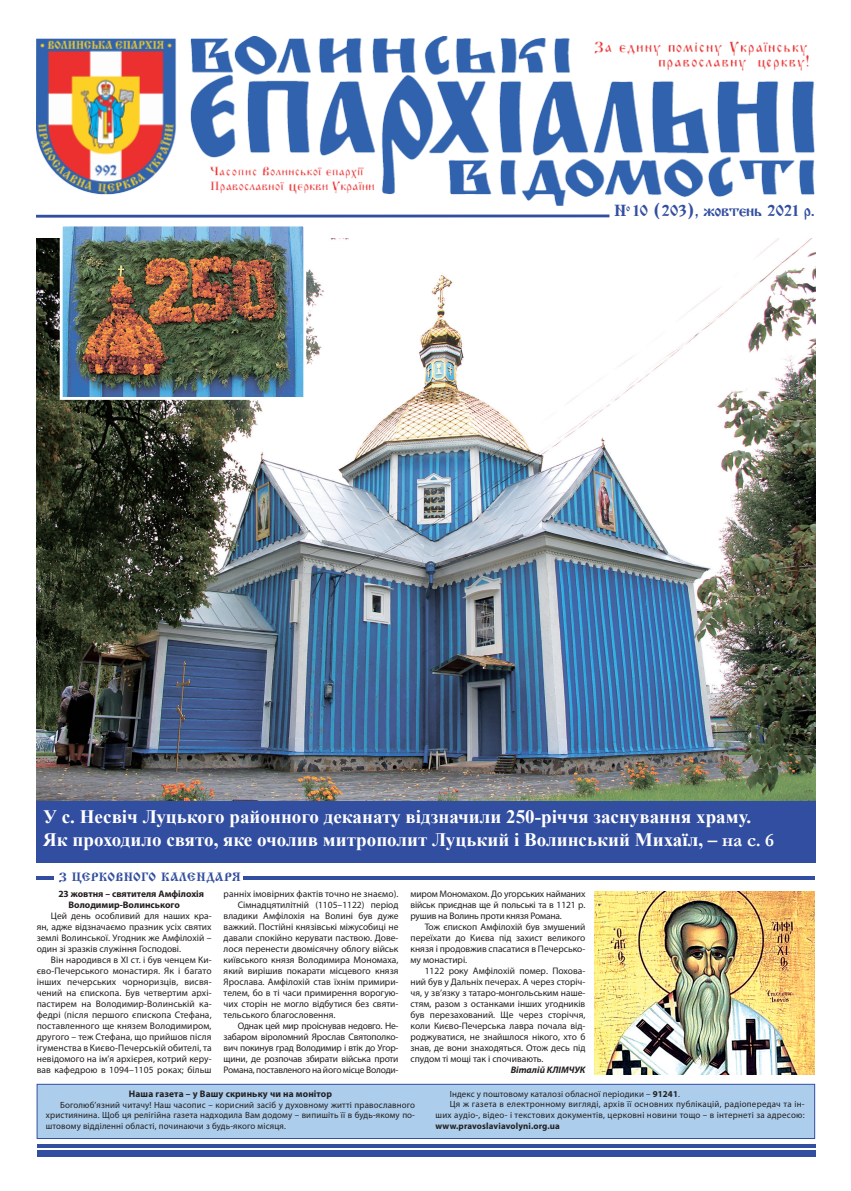
<style>
.page{position:relative;width:851px;height:1191px;background:#fff}
.page>*{position:absolute;margin:0;border:0;box-sizing:border-box;transform-origin:0 0}
.t1{font:700 19px/22.8px "Times New Roman";color:#fff}
.t2{font:16px "Ukrainian Izhitsa";letter-spacing:-.03em;color:#324ea1}
.t3{font:12px "Ukrainian Izhitsa";letter-spacing:.02em;color:#324ea1}
.t4{font:9.5px/11px "Myriad Pro";color:#231f20;text-align:justify}
.t5{font:9.5px "Myriad Pro";letter-spacing:-.02em;color:#231f20}
.t6{font:700 9.5px/11px "Myriad Pro";color:#231f20}
.t7{font:italic 700 9.5px "Myriad Pro";color:#231f20}
.t8{font:9px/10.7px "Myriad Pro";letter-spacing:.025em;color:#231f20;text-align:justify}
.t9{font:700 9px "Myriad Pro";letter-spacing:.015em;color:#231f20}
.s1{font-family:"Garamond"}
.s2{font-weight:700}
</style>
<div class="page">
<img style="left:36px;top:36px;width:778px;height:170px">
<svg style="left:36px;top:214px;width:573px;height:4px;background:#6d81bc"></svg>
<div style="left:37px;top:1150px;width:778px;height:6px;background:#324ea1"></div>
<hr style="left:37px;top:1144px;width:778px;height:3px;background:#324ea1">
<div style="left:36px;top:801px;width:779px;height:62px;background:#324ea1"></div>
<div style="left:37px;top:1083px;width:778px;height:56px;background:#accdeb;border:1px solid #324ea1"></div>
<hr style="left:37px;top:876px;width:777px;height:4px;background:#324ea1">
<div style="left:55px;top:870px;width:188px;height:15px;background:#fff"></div>
<img style="left:594px;top:891px;width:220px;height:184px">
<img style="left:36px;top:239px;width:779px;height:561px">
<img style="left:64px;top:227px;width:238px;height:169px">
<div style="left:60px;top:223px;width:246px;height:177px;border:3px solid #fff"></div>
<h2 class="t2" style="left:614px;top:202px;width:202px">Í<sup>o</sup> 10 (203), жовтень 2021 р.</h2>
<h1 class="t1" style="left:43px;top:805px;width:732px">У с. Несвіч Луцького районного деканату відзначили 250-річчя заснування храму.<br>Як проходило свято, яке очолив митрополит Луцький і Волинський Михаїл, <span class="s1">– на с. 6</span></h1>
<p class="t3" style="left:59px;top:870px;width:183px">З ЦЕРКОВНОГО КАЛЕНДАРЯ</p>
<p class="t6" style="left:68px;top:888px;width:137px;text-indent:-10px">23 жовтня – святителя Амфілохія<br>Володимир-Волинського</p>
<p class="t4" style="left:37px;top:910px;width:176px;text-indent:14px">Цей день особливий для наших кра&shy;ян, адже відзначаємо празник усіх святих землі Волинської. Угодник же Амфілохій – один зі зразків служіння Господові.</p>
<p class="t4" style="left:37px;top:954px;width:176px;text-indent:14px">Він народився в XI ст. і був ченцем Ки&shy;єво-Печерського монастиря. Як і багато інших печерських чорноризців, висвя&shy;чений на єпископа. Був четвертим архі&shy;пастирем на Володимир-Волинській ка&shy;федрі (після першого єпископа Стефана, поставленного ще князем Володимиром, другого – теж Стефана, що прийшов після ігуменства в Києво-Печерській обителі, та невідомого на ім’я архієрея, котрий керу&shy;вав кафедрою в 1094–1105 роках; більш</p>
<p class="t4" style="left:223px;top:888px;width:176px">ранніх імовірних фактів точно не знаємо).</p>
<p class="t4" style="left:238px;top:899px;width:162px">Сімнадцятилітній (1105–1122) період</p>
<p class="t4" style="left:223px;top:910px;width:176px">владики Амфілохія на Волині був дуже</p>
<p class="t4" style="left:223px;top:921px;width:176px">важкий. Постійні князівські міжусобиці не</p>
<p class="t4" style="left:223px;top:932px;width:176px">давали спокійно керувати паствою. Дове-</p>
<p class="t4" style="left:223px;top:943px;width:176px">лося перенести двомісячну облогу військ</p>
<p class="t4" style="left:223px;top:954px;width:176px">київського князя Володимира Мономаха,</p>
<p class="t4" style="left:223px;top:965px;width:176px">який вирішив покарати місцевого князя</p>
<p class="t4" style="left:223px;top:976px;width:176px">Ярослава. Амфілохій став їхнім примири-</p>
<p class="t4" style="left:223px;top:987px;width:176px">телем, бо в ті часи примирення ворогую-</p>
<p class="t4" style="left:223px;top:998px;width:176px">чих сторін не могло відбутися без святи-</p>
<p class="t4" style="left:223px;top:1009px;width:113px">тельського благословення.</p>
<p class="t5" style="left:238px;top:1020px;width:162px">Однак цей мир проіснував недовго. Не-</p>
<p class="t5" style="left:223px;top:1031px;width:176px">забаром віроломний Ярослав Святополко-</p>
<p class="t5" style="left:223px;top:1042px;width:176px">вич покинув град Володимир і втік до Угор-</p>
<p class="t5" style="left:223px;top:1053px;width:176px">щини, де розпочав збирати війська проти</p>
<p class="t5" style="left:223px;top:1064px;width:176px">Романа, поставленого на його місце Володи-</p>
<p class="t4" style="left:410px;top:888px;width:176px">миром Мономахом. До угорських найманих військ приєднав ще й польські та в 1121 р. рушив на Волинь проти князя Романа.</p>
<p class="t4" style="left:410px;top:921px;width:176px;text-indent:14px">Тож єпископ Амфілохій був змушений переїхати до Києва під захист великого князя і продовжив спасатися в Печерсько&shy;му монастирі.</p>
<p class="t4" style="left:410px;top:965px;width:176px;text-indent:14px">1122 року Амфілохій помер. Похова&shy;ний був у Дальніх печерах. А через сторіч&shy;чя, у зв’язку з татаро-монгольським наше&shy;стям, разом з останками інших угодників був перезахований. Ще через сторіччя, коли Києво-Печерська лавра почала від&shy;роджуватися, не знайшлося нікого, хто б знав, де вони знаходяться. Отож десь під спудом ті мощі так і спочивають.</p>
<p class="t7" style="left:510px;top:1064px;width:76px">Віталій КЛІМЧУК</p>
<p class="t6" style="left:129px;top:1087px;width:205px">Наша газета – у Вашу скриньку чи на монітор</p>
<p class="t8" style="left:46px;top:1099px;width:370px;text-indent:14px">Боголюб’язний читачу! Наш часопис – корисний засіб у духовному житті православного християнина. Щоб ця релігійна газета надходила Вам додому – випишіть її в будь-якому по&shy;штовому відділенні області, починаючи з будь-якого місяця.</p>
<p class="t8" style="left:449px;top:1088px;width:232px">Індекс у поштовому каталозі обласної періодики – <span class="s2">91241</span>.</p>
<p class="t8" style="left:449px;top:1098px;width:356px">Ця ж газета в електронному вигляді, архів її основних публікацій, радіопередач та ін-</p>
<p class="t8" style="left:435px;top:1109px;width:370px">ших аудіо-, відео- і текстових документів, церковні новини тощо – в інтернеті за адресою:</p>
<p class="t9" style="left:435px;top:1119px;width:126px">www.pravoslaviavolyni.org.ua</p>
</div>
